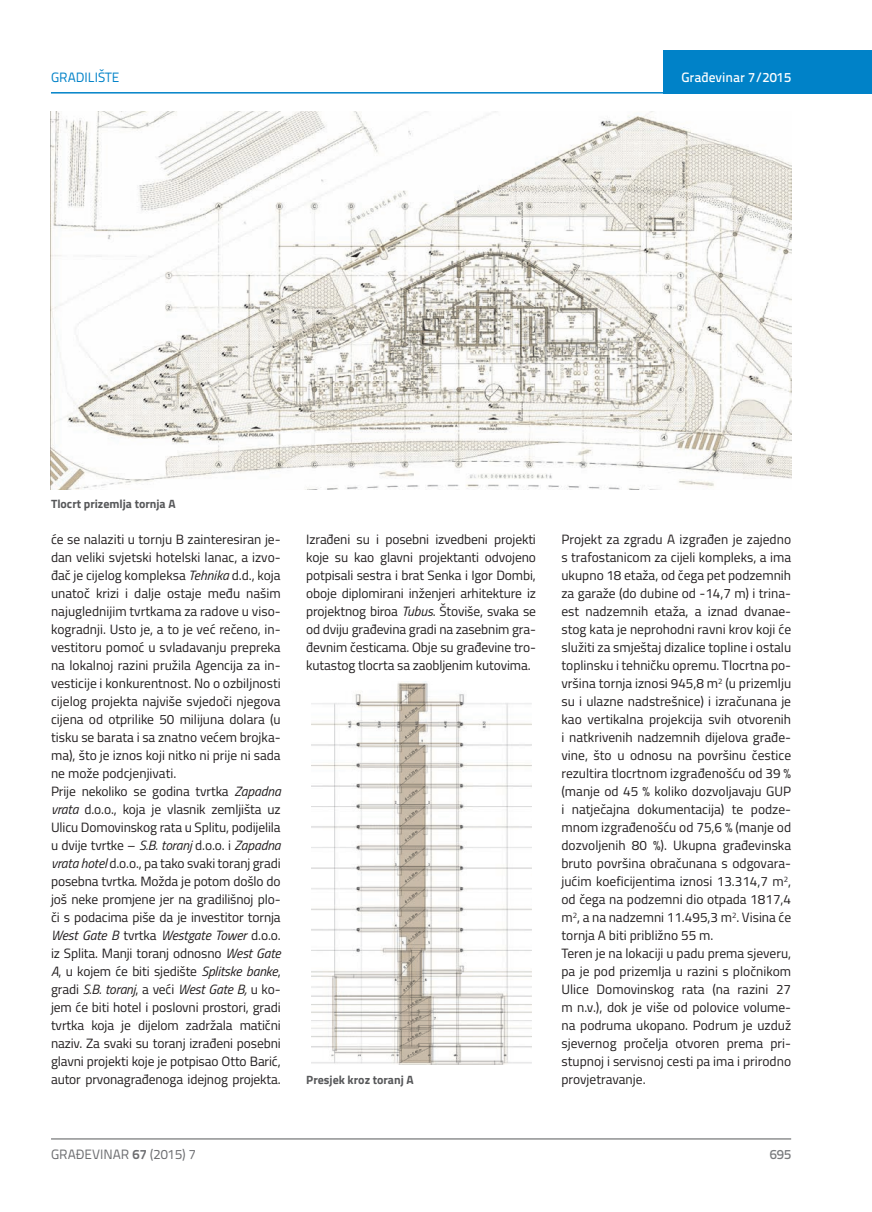
<style>
.page{position:relative;width:872px;height:1212px;background:#fff}
.page>*{position:absolute;margin:0;border:0;box-sizing:border-box;transform-origin:0 0}
.t1{font:13.5px/18px "Titillium";color:#231f20}
.t2{font:13.5px "Titillium Text 22 L";color:#6c6d70}
.t3{font:500 13.5px "Titillium Text 22 L";color:#fff}
.t4{font:13.5px "Titillium Text 22 L";color:#0082c8}
.t5{font:500 13.5px "Titillium Text 22 L";color:#787a7d}
.t6{font:700 12px "Titillium";color:#57585a}
.s1{font-style:italic}
.s2{font-weight:700}
</style>
<div class="page">
<hr style="left:51px;top:1139px;width:740px;height:1px;background:#57585a">
<div style="left:663px;top:50px;width:209px;height:44px;background:#0082c8"></div>
<hr style="left:51px;top:92px;width:821px;height:2px;background:#0082c8">
<img style="left:51px;top:112px;width:740px;height:378px">
<img style="left:311px;top:681px;width:220px;height:384px">
<p class="t4" style="left:51px;top:68px;width:70px">GRADILIŠTE</p>
<p class="t3" style="left:681px;top:67px;width:111px">Građevinar 7/2015</p>
<p class="t6" style="left:51px;top:494px;width:126px">Tlocrt prizemlja tornja A</p>
<p class="t1" style="left:51px;top:529px;width:231px">će se nalaziti u tornju B zainteresiran je&shy;dan veliki svjetski hotelski lanac, a izvo&shy;đač je cijelog kompleksa <span class="s1">Tehnika</span> d.d., koja unatoč krizi i dalje ostaje među našim najuglednijim tvrtkama za radove u viso&shy;kogradnji. Usto je, a to je već rečeno, in&shy;vestitoru pomoć u svladavanju prepreka na lokalnoj razini pružila Agencija za in&shy;vesticije i konkurentnost. No o ozbiljnosti cijelog projekta najviše svjedoči njegova cijena od otprilike 50 milijuna dolara (u tisku se barata i sa znatno većem brojka&shy;ma), što je iznos koji nitko ni prije ni sada ne može podcjenjivati.<br>Prije nekoliko se godina tvrtka <span class="s1">Zapadna vrata</span> d.o.o., koja je vlasnik zemljišta uz Ulicu Domovinskog rata u Splitu, podijelila u dvije tvrtke – <span class="s1">S.B. toranj</span> d.o.o. i <span class="s1">Zapadna vrata hotel</span> d.o.o., pa tako svaki toranj gradi posebna tvrtka. Možda je potom došlo do još neke promjene jer na gradilišnoj plo&shy;či s podacima piše da je investitor tornja <span class="s1">West Gate B</span> tvrtka <span class="s1">Westgate Tower</span> d.o.o. iz Splita. Manji toranj odnosno <span class="s1">West Gate A</span>, u kojem će biti sjedište <span class="s1">Splitske banke</span>, gradi <span class="s1">S.B. toranj</span>, a veći <span class="s1">West Gate B,</span> u ko&shy;jem će biti hotel i poslovni prostori, gradi tvrtka koja je dijelom zadržala matični naziv. Za svaki su toranj izrađeni posebni glavni projekti koje je potpisao Otto Barić, autor prvonagrađenoga idejnog projekta.</p>
<p class="t1" style="left:306px;top:529px;width:231px;text-align:justify">Izrađeni su i posebni izvedbeni projekti koje su kao glavni projektanti odvojeno potpisali sestra i brat Senka i Igor Dombi, oboje diplomirani inženjeri arhitekture iz projektnog biroa <span class="s1">Tubus</span>. Štoviše, svaka se od dviju građevina gradi na zasebnim gra&shy;đevnim česticama. Obje su građevine tro&shy;kutastog tlocrta sa zaobljenim kutovima.</p>
<p class="t1" style="left:561px;top:529px;width:231px">Projekt za zgradu A izgrađen je zajedno s trafostanicom za cijeli kompleks, a ima ukupno 18 etaža, od čega pet podzemnih za garaže (do dubine od -14,7 m) i trina&shy;est nadzemnih etaža, a iznad dvanae&shy;stog kata je neprohodni ravni krov koji će služiti za smještaj dizalice topline i ostalu toplinsku i tehničku opremu. Tlocrtna po&shy;vršina tornja iznosi 945,8 m<sup>2</sup> (u prizemlju su i ulazne nadstrešnice) i izračunana je kao vertikalna projekcija svih otvorenih i natkrivenih nadzemnih dijelova građe&shy;vine, što u odnosu na površinu čestice rezultira tlocrtnom izgrađenošću od 39 % (manje od 45 % koliko dozvoljavaju GUP i natječajna dokumentacija) te podze&shy;mnom izgrađenošću od 75,6 % (manje od dozvoljenih 80 %). Ukupna građevinska bruto površina obračunana s odgovara&shy;jućim koeficijentima iznosi 13.314,7 m<sup>2</sup>, od čega na podzemni dio otpada 1817,4 m<sup>2</sup>, a na nadzemni 11.495,3 m<sup>2</sup>. Visina će tornja A biti približno 55 m.<br>Teren je na lokaciji u padu prema sjeveru, pa je pod prizemlja u razini s pločnikom Ulice Domovinskog rata (na razini 27 m n.v.), dok je više od polovice volume&shy;na podruma ukopano. Podrum je uzduž sjevernog pročelja otvoren prema pri&shy;stupnoj i servisnoj cesti pa ima i prirodno provjetravanje.</p>
<p class="t6" style="left:306px;top:1071px;width:109px">Presjek kroz toranj A</p>
<p class="t2" style="left:51px;top:1144px;width:146px">GRAĐEVINAR <span class="s2">67</span> (2015) 7</p>
<p class="t5" style="left:769px;top:1144px;width:23px">695</p>
</div>
